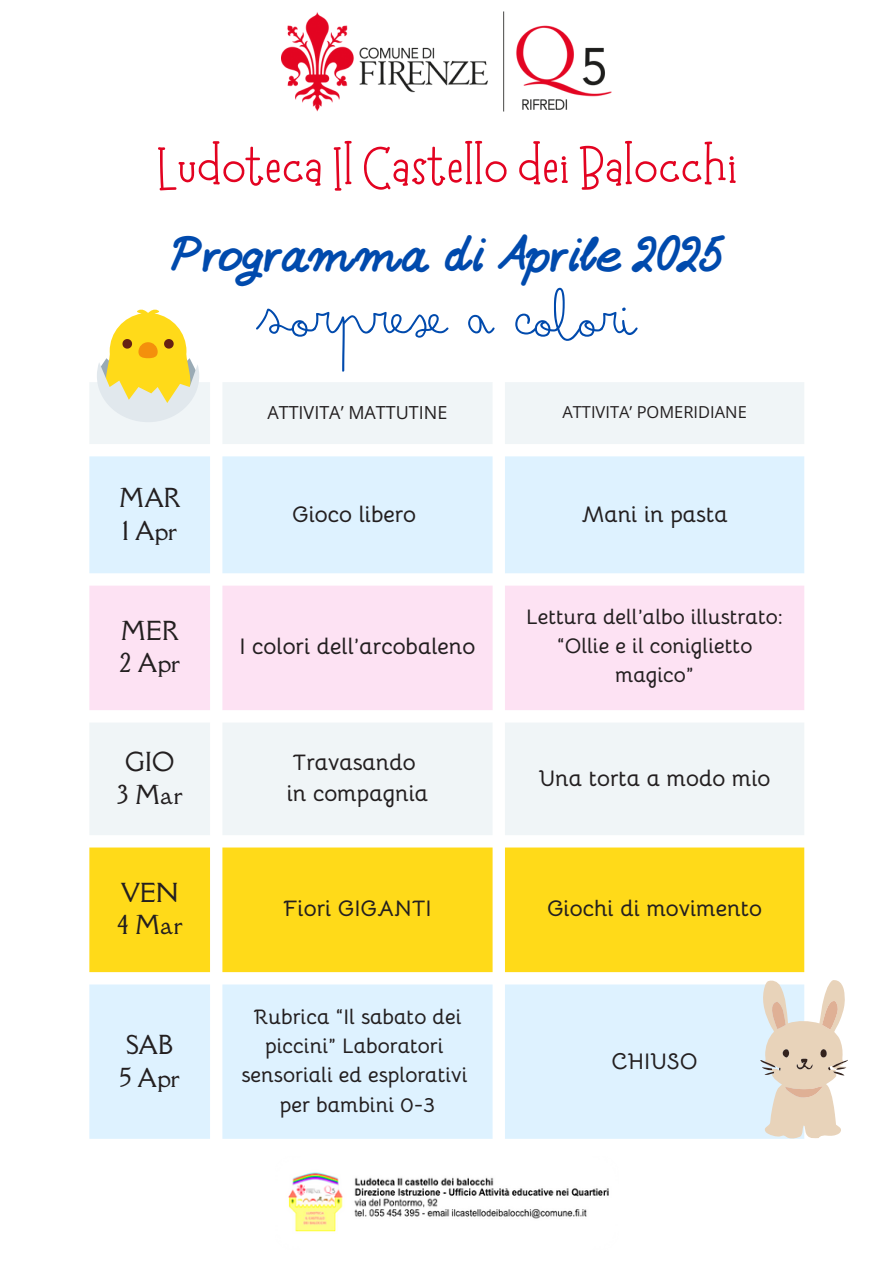
<style>
.page{position:relative;width:894px;height:1264px;background:#fff}
.page>*{position:absolute;margin:0;border:0;box-sizing:border-box;transform-origin:0 0}
.t1{font:59.25px "Bimbo Finetip";color:#004aad}
.t2{font:56.25px "Moonlight";color:#e30321}
.t3{font:italic 49.65px "Aka Acid GR Fat";color:#004aad}
.t4{font:24px "Della Respira";color:#231f20}
.t5{font:700 22.5px "Bellota";color:#231f20}
.t6{font:700 21px/29.2px "Bellota";color:#231f20;text-align:center}
.t7{font:18px "Open Sans";color:#231f20}
.t8{font:16.5px "Open Sans";color:#231f20}
</style>
<div class="page">
<img style="left:282px;top:11px;width:329px;height:101px">
<img style="left:288px;top:1172px;width:321px;height:60px">
<div style="left:90px;top:382px;width:714px;height:62px;background:#f0f5f7"></div>
<svg style="left:89px;top:456px;width:715px;height:682px;fill:#def2ff"></svg>
<div style="left:89px;top:585px;width:715px;height:125px;background:#fde2f3"></div>
<div style="left:89px;top:847px;width:715px;height:125px;background:#ffda19"></div>
<svg style="left:90px;top:309px;width:116px;height:113px"></svg>
<svg style="left:760px;top:979px;width:87px;height:159px"></svg>
<p class="t2" style="left:156px;top:137px;width:582px">Ludoteca Il Castello dei Balocchi</p>
<h1 class="t3" style="left:169px;top:230px;width:556px">Programma di Aprile 2025</h1>
<h1 class="t1" style="left:257px;top:280px;width:381px">Sorprese a colori</h1>
<p class="t4" style="left:119px;top:481px;width:63px">MAR</p>
<p class="t4" style="left:122px;top:514px;width:56px">1 Apr</p>
<p class="t4" style="left:120px;top:614px;width:60px">MER</p>
<p class="t4" style="left:119px;top:646px;width:62px">2 Apr</p>
<p class="t4" style="left:125px;top:745px;width:51px">GIO</p>
<p class="t4" style="left:117px;top:777px;width:67px">3 Mar</p>
<p class="t4" style="left:121px;top:875px;width:59px">VEN</p>
<p class="t4" style="left:117px;top:908px;width:68px">4 Mar</p>
<p class="t4" style="left:126px;top:1028px;width:48px">SAB</p>
<p class="t4" style="left:120px;top:1061px;width:62px">5 Apr</p>
<h1 class="t7" style="left:267px;top:400px;width:181px">ATTIVITA’ MATTUTINE</h1>
<p class="t8" style="left:562px;top:400px;width:186px">ATTIVITA’ POMERIDIANE</p>
<p class="t5" style="left:292px;top:500px;width:125px">Gioco libero</p>
<p class="t5" style="left:581px;top:500px;width:148px">Mani in pasta</p>
<p class="t5" style="left:239px;top:632px;width:237px">I colori dell’arcobaleno</p>
<p class="t5" style="left:292px;top:748px;width:125px">Travasando</p>
<p class="t5" style="left:286px;top:779px;width:143px">in compagnia</p>
<p class="t6" style="left:526px;top:602px;width:258px">Lettura dell’albo illustrato:</p>
<p class="t6" style="left:556px;top:631px;width:197px">“Ollie e il coniglietto magico”</p>
<p class="t5" style="left:538px;top:763px;width:233px">Una torta a modo mio</p>
<p class="t5" style="left:283px;top:894px;width:150px">Fiori GIGANTI</p>
<p class="t5" style="left:547px;top:894px;width:216px">Giochi di movimento</p>
<p class="t6" style="left:253px;top:1002px;width:209px">Rubrica “Il sabato dei piccini” Laboratori</p>
<p class="t6" style="left:241px;top:1060px;width:228px">sensoriali ed esplorativi</p>
<p class="t6" style="left:280px;top:1089px;width:157px">per bambini 0-3</p>
<p class="t5" style="left:611px;top:1047px;width:87px">CHIUSO</p>
</div>
